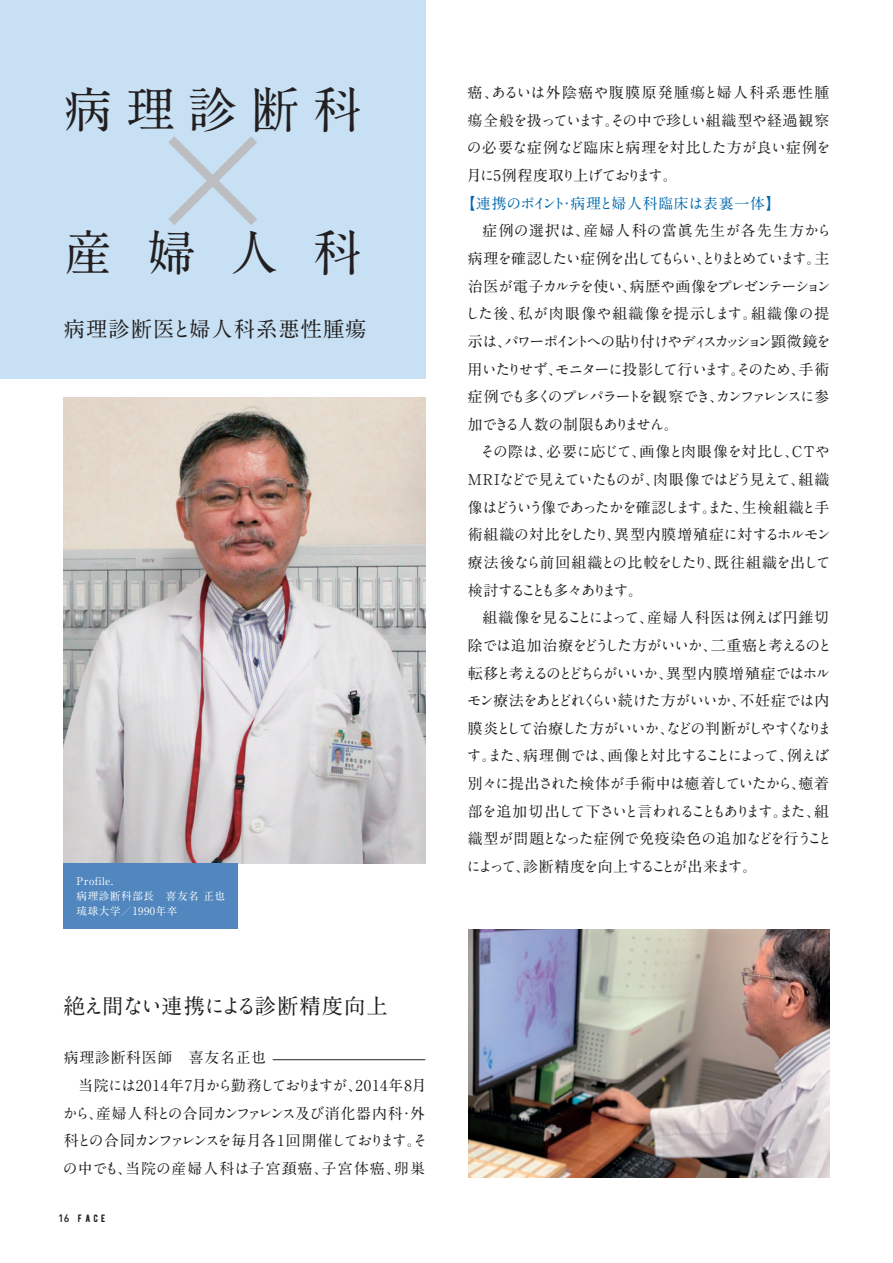
<style>
.page{position:relative;width:893px;height:1263px;background:#fff}
.page>*{position:absolute;margin:0;border:0;box-sizing:border-box;transform-origin:0 0}
.t1{font:700 48.9px "A1 Mincho Std";letter-spacing:.275em;color:#231f20}
.t2{font:700 21.3px "A1 Mincho Std";letter-spacing:-.045em;color:#231f20}
.t3{font:700 21.3px "A1 Mincho Std";letter-spacing:.05em;color:#231f20}
.t4{font:700 14.85px/27.6px "A1 Mincho Std";letter-spacing:-.065em;color:#231f20}
.t5{font:700 14.85px/27.6px "A1 Mincho Std";letter-spacing:-.015em;color:#231f20}
.t6{font:700 14.85px "A1 Mincho Std";letter-spacing:-.02em;color:#231f20}
.t7{font:700 14.85px "A1 Mincho Std";letter-spacing:-.145em;color:#231f20}
.t8{font:700 14.85px "A1 Mincho Std";letter-spacing:-.045em;color:#231f20}
.t9{font:700 14.85px "A1 Mincho Std";letter-spacing:.08em;color:#231f20}
.t10{font:700 14.85px "A1 Mincho Std";letter-spacing:.02em;color:#0169ab}
.t11{font:700 14.85px "A1 Mincho Std";letter-spacing:.05em;color:#231f20}
.t12{font:700 10.65px/14.9px "A1 Mincho Std";letter-spacing:.05em;color:#fff}
.t13{font:10.65px "BERNIER Regular";color:#231f20}
.s1{font-family:"DIN";font-weight:500}
</style>
<div class="page">
<div style="left:0;top:0;width:425px;height:378px;background:#c7e0f3"></div>
<img style="left:64px;top:398px;width:361px;height:465px">
<img style="left:468px;top:929px;width:361px;height:249px">
<hr style="left:273px;top:1059px;width:152px;height:1px;background:#231f20">
<div style="left:64px;top:863px;width:174px;height:66px;background:#5187be"></div>
<svg style="left:168px;top:136px;width:89px;height:89px"></svg>
<h1 class="t1" style="left:64px;top:70px;width:299px">病理診断科</h1>
<h1 class="t1" style="left:64px;top:212px;width:299px">産婦人科</h1>
<h2 class="t3" style="left:64px;top:311px;width:304px">病理診断医と婦人科系悪性腫瘍</h2>
<p class="t12" style="left:77px;top:872px;width:150px">Profile.<br>病理診断科部長　喜友名 正也琉球大学／1990年卒</p>
<h2 class="t2" style="left:64px;top:988px;width:326px">絶え間ない連携による診断精度向上</h2>
<p class="t11" style="left:64px;top:1046px;width:204px">病理診断科医師　喜友名正也</p>
<p class="t6" style="left:78px;top:1073px;width:350px">当院には2014年7月から勤務しておりますが、2014年8月</p>
<p class="t8" style="left:63px;top:1101px;width:364px">から、産婦人科との合同カンファレンス及び消化器内科・外</p>
<p class="t7" style="left:64px;top:1129px;width:365px">科との合同カンファレンスを毎月各1 回開催しております。そ</p>
<p class="t9" style="left:63px;top:1156px;width:364px">の中でも、当院の産婦人科は子宮頚癌、子宮体癌、卵巣</p>
<p class="t13" style="left:58px;top:1211px;width:49px"><span class="s1">16</span> FACE</p>
<p class="t5" style="left:467px;top:77px;width:366px">癌、あるいは外陰癌や腹膜原発腫瘍と婦人科系悪性腫瘍全般を扱っています。その中で珍しい組織型や経過観察の必要な症例など臨床と病理を対比した方が良い症例を月に5例程度取り上げております。</p>
<p class="t10" style="left:460px;top:191px;width:322px">【連携のポイント・病理と婦人科臨床は表裏一体】</p>
<p class="t4" style="left:465px;top:215px;width:368px;text-indent:18px">症例の選択は、産婦人科の當眞先生が各先生方から病理を確認したい症例を出してもらい、とりまとめています。主治医が電子カルテを使い、病歴や画像をプレゼンテーションした後、私が肉眼像や組織像を提示します。組織像の提示は、パワーポイントへの貼り付けやディスカッション顕微鏡を用いたりせず、モニターに投影して行います。そのため、手術症例でも多くのプレパラートを観察でき、カンファレンスに参加できる人数の制限もありません。</p>
<p class="t4" style="left:468px;top:436px;width:365px;text-align:justify;text-indent:13px">その際は、必要に応じて、画像と肉眼像を対比し、CTやMRIなどで見えていたものが、肉眼像ではどう見えて、組織像はどういう像であったかを確認します。また、生検組織と手術組織の対比をしたり、異型内膜増殖症に対するホルモン療法後なら前回組織との比較をしたり、既往組織を出して検討することも多々あります。</p>
<p class="t4" style="left:466px;top:602px;width:367px;text-indent:16px">組織像を見ることによって、産婦人科医は例えば円錐切除では追加治療をどうした方がいいか、二重癌と考えるのと転移と考えるのとどちらがいいか、異型内膜増殖症ではホルモン療法をあとどれくらい続けた方がいいか、不妊症では内膜炎として治療した方がいいか、などの判断がしやすくなります。また、病理側では、画像と対比することによって、例えば別々に提出された検体が手術中は癒着していたから、癒着部を追加切出して下さいと言われることもあります。また、組織型が問題となった症例で免疫染色の追加などを行うことによって、診断精度を向上することが出来ます。</p>
</div>
